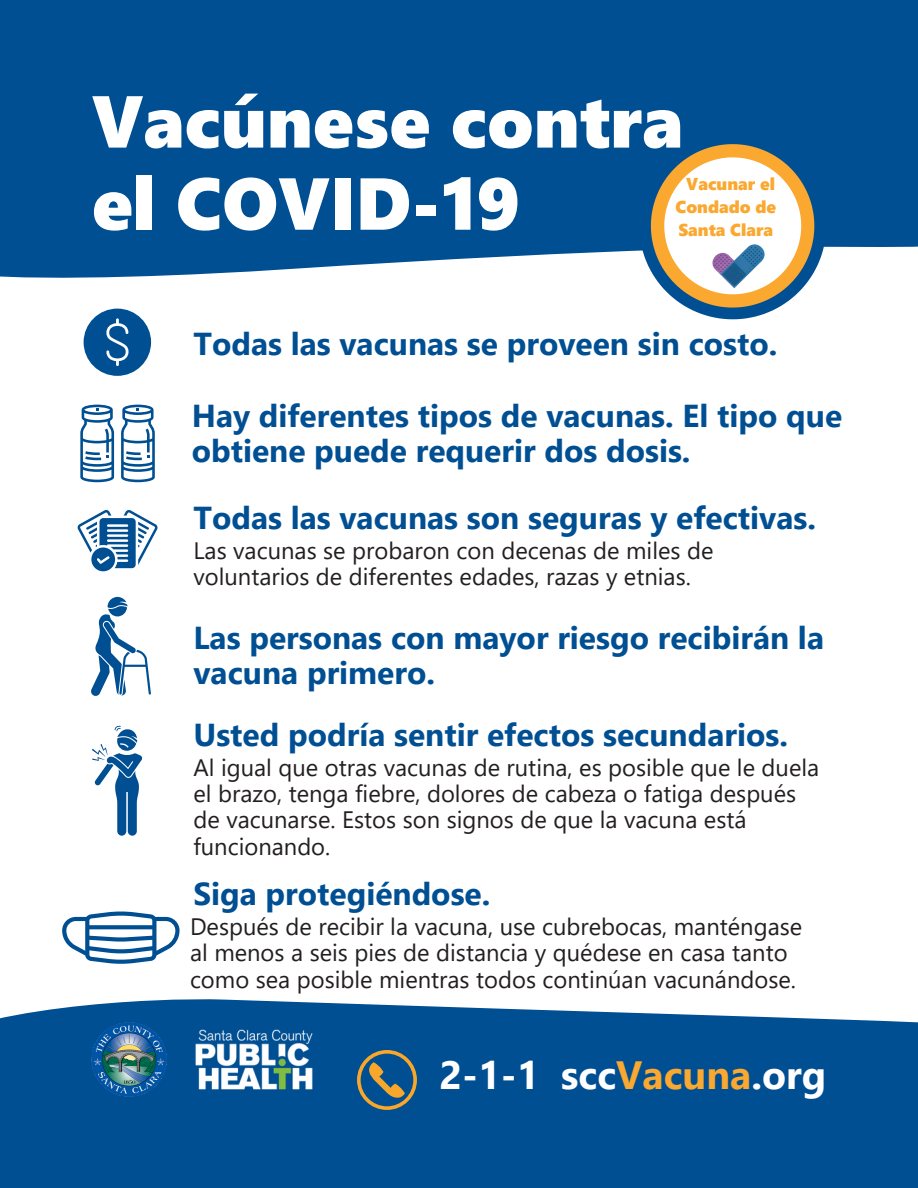
<style>
.page{position:relative;width:918px;height:1188px;background:#fff}
.page>*{position:absolute;margin:0;border:0;box-sizing:border-box;transform-origin:0 0}
.t1{font:73.35px/82.2px "Segoe UI Black";color:#fff}
.t2{font:700 39.45px "Segoe UI";color:#fff}
.t3{font:700 31.65px/34.8px "Segoe UI";color:#004f93}
.t4{font:23.7px/26.4px "Segoe UI";color:#231f20}
.t5{font:17.25px/23.4px "Segoe UI Black";color:#faa82f;text-align:center}
.s1{color:#faa82f}
</style>
<div class="page">
<div style="left:0;top:999px;width:918px;height:189px;background:#004f93"></div>
<img style="left:92px;top:1022px;width:74px;height:75px">
<svg style="left:84px;top:309px;width:67px;height:67px"></svg>
<svg style="left:80px;top:405px;width:34px;height:77px"></svg>
<svg style="left:121px;top:405px;width:34px;height:77px"></svg>
<svg style="left:77px;top:510px;width:81px;height:61px"></svg>
<svg style="left:91px;top:597px;width:60px;height:99px"></svg>
<svg style="left:92px;top:726px;width:51px;height:110px"></svg>
<svg style="left:62px;top:911px;width:118px;height:53px"></svg>
<div style="left:0;top:0;width:918px;height:278px;background:#004f93"></div>
<svg style="left:639px;top:132px;width:187px;height:187px"></svg>
<img style="left:713px;top:245px;width:52px;height:44px">
<img style="left:176px;top:1011px;width:156px;height:97px">
<svg style="left:357px;top:1050px;width:60px;height:60px;background:#486874"></svg>
<p class="t1" style="left:92px;top:78px;width:593px">Vacúnese contra el COVID-19</p>
<p class="t5" style="left:676px;top:171px;width:102px">Vacunar el<br>Condado de<br>Santa Clara</p>
<p class="t3" style="left:193px;top:324px;width:586px">Todas las vacunas se proveen sin costo.</p>
<p class="t3" style="left:192px;top:397px;width:652px">Hay diferentes tipos de vacunas. El tipo que obtiene puede requerir dos dosis.</p>
<p class="t3" style="left:193px;top:499px;width:624px">Todas las vacunas son seguras y efectivas.</p>
<p class="t4" style="left:193px;top:535px;width:522px">Las vacunas se probaron con decenas de miles de voluntarios de diferentes edades, razas y etnias.</p>
<p class="t3" style="left:193px;top:618px;width:632px">Las personas con mayor riesgo recibirán la vacuna primero.</p>
<p class="t3" style="left:193px;top:716px;width:596px">Usted podría sentir efectos secundarios.</p>
<p class="t4" style="left:193px;top:753px;width:627px">Al igual que otras vacunas de rutina, es posible que le duela el brazo, tenga fiebre, dolores de cabeza o fatiga después de vacunarse. Estos son signos de que la vacuna está funcionando.</p>
<p class="t3" style="left:193px;top:875px;width:298px">Siga protegiéndose.</p>
<p class="t4" style="left:190px;top:912px;width:614px">Después de recibir la vacuna, use cubrebocas, manténgase al menos a seis pies de distancia y quédese en casa tanto como sea posible mientras todos continúan vacunándose.</p>
<p class="t2" style="left:440px;top:1047px;width:388px">2-1-1 scc<span class="s1">Vacuna</span>.org</p>
</div>
